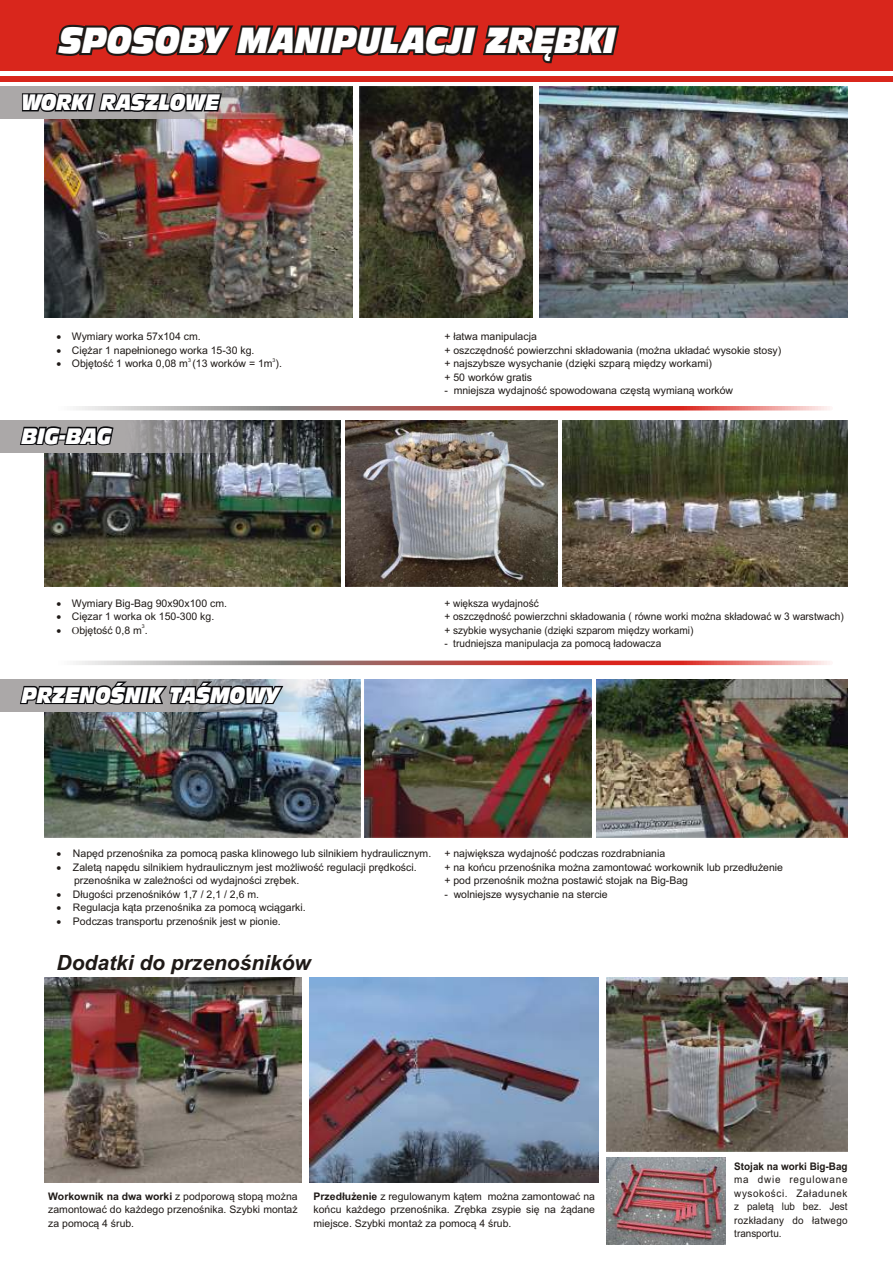
<style>
.page{position:relative;width:893px;height:1263px;background:#fff}
.page>*{position:absolute;margin:0;border:0;box-sizing:border-box;transform-origin:0 0}
.t1{font:italic 34.2px "Incised 901 AT Nord,Bold";color:#fff;scale:.76 1}
.t2{font:italic 21px "Incised 901 AT Nord,Bold";color:#fff;scale:.77 1}
.t3{font:italic 700 21px "Arial";color:#1f1a17}
.t4{font:10.5px/13.5px "Arial";color:#1f1a17}
.t5{font:10.5px/13.5px "Arial";color:#1f1a17;scale:.96 1}
.t6{font:10.5px/13.5px "Arial";color:#1f1a17;text-align:justify;scale:.95 1}
.t7{font:700 10.5px "Arial";color:#1f1a17;scale:.95 1}
.t8{font:10.5px "Symbol";color:#1f1a17}
.t9{font:5.25px "Arial";color:#1f1a17}
.s1{font-weight:700}
</style>
<div class="page">
<div style="left:0;top:0;width:893px;height:82px;background:#d9261c"></div>
<div style="left:0;top:71px;width:893px;height:5px;background:#fff"></div>
<img style="left:45px;top:420px;width:296px;height:167px">
<img style="left:563px;top:420px;width:284px;height:167px">
<img style="left:346px;top:420px;width:211px;height:167px">
<img style="left:45px;top:87px;width:308px;height:231px">
<img style="left:359px;top:87px;width:173px;height:231px">
<img style="left:539px;top:87px;width:308px;height:231px">
<svg style="left:54px;top:406px;width:779px;height:4px;background:#c67874"></svg>
<svg style="left:56px;top:25px;width:563px;height:38px"></svg>
<svg style="left:0;top:420px;width:283px;height:32px;background:#878788"></svg>
<svg style="left:20px;top:426px;width:94px;height:19px;background:#222224"></svg>
<img style="left:0;top:87px;width:333px;height:32px">
<svg style="left:22px;top:93px;width:200px;height:19px;background:#1d1d1f"></svg>
<img style="left:45px;top:978px;width:256px;height:205px">
<img style="left:309px;top:978px;width:289px;height:205px">
<svg style="left:54px;top:661px;width:779px;height:4px;background:#c67874"></svg>
<img style="left:365px;top:679px;width:227px;height:158px">
<img style="left:45px;top:711px;width:315px;height:126px">
<img style="left:596px;top:679px;width:251px;height:158px">
<svg style="left:0;top:679px;width:360px;height:32px;background:#a7b0b9"></svg>
<svg style="left:20px;top:681px;width:263px;height:24px;background:#37383b"></svg>
<img style="left:607px;top:978px;width:240px;height:174px">
<img style="left:607px;top:1158px;width:119px;height:86px">
<h1 class="t1" style="left:59px;top:26px;width:734px">SPOSOBY MANIPULACJI ZRĘBKI</h1>
<h2 class="t2" style="left:22px;top:94px;width:258px">WORKI RASZLOWE</h2>
<p class="t4" style="left:72px;top:330px;width:184px;text-indent:-15px">•Wymiary worka 57x104 cm.<br>Ciężar 1 napełnionego worka 15-30 kg.</p>
<p class="t4" style="left:444px;top:330px;width:338px">+ łatwa manipulacja<br>+ oszczędność powierzchni składowania (można układać wysokie stosy) + najszybsze wysychanie (dzięki szparą między workami)<br>+ 50 worków gratis</p>
<p class="t4" style="left:444px;top:384px;width:290px">- mniejsza wydajność spowodowana częstą wymianą worków</p>
<p class="t8" style="left:57px;top:346px;width:30px">•</p>
<p class="t9" style="left:188px;top:358px;width:4px">3</p>
<p class="t9" style="left:273px;top:358px;width:4px">3</p>
<p class="t4" style="left:72px;top:357px;width:212px">Objętość 1 worka 0,08 m (13 worków = 1m ).</p>
<p class="t8" style="left:57px;top:360px;width:30px">•</p>
<h2 class="t2" style="left:22px;top:427px;width:118px">BIG-BAG</h2>
<p class="t4" style="left:57px;top:597px;width:172px;text-align:center">•Wymiary Big-Bag 90x90x100 cm.<br>Cięzar 1 worka ok 150-300 kg.</p>
<p class="t8" style="left:57px;top:613px;width:30px">•</p>
<p class="t8" style="left:57px;top:626px;width:30px">•</p>
<p class="t9" style="left:142px;top:624px;width:4px">3</p>
<p class="t4" style="left:79px;top:624px;width:70px">bjętość 0,8 m .</p>
<h2 class="t2" style="left:22px;top:686px;width:336px">PRZENOŚNIK TAŚMOWY</h2>
<p class="t5" style="left:444px;top:597px;width:100px">+ większa wydajność</p>
<p class="t5" style="left:444px;top:611px;width:417px">+ oszczędność powierzchni składowania ( równe worki można składować w 3 warstwach) + szybkie wysychanie (dzięki szparom między workami)</p>
<p class="t5" style="left:444px;top:638px;width:227px">- trudniejsza manipulacja za pomocą ładowacza</p>
<p class="t4" style="left:57px;top:848px;width:376px">•Napęd przenośnika za pomocą paska klinowego lub silnikiem hydraulicznym.</p>
<p class="t4" style="left:57px;top:861px;width:362px">•Zaletą napędu silnikiem hydraulicznym jest możliwość regulacji prędkości.</p>
<p class="t8" style="left:57px;top:904px;width:30px">•</p>
<p class="t4" style="left:74px;top:875px;width:227px">przenośnika w zależności od wydajności zrębek.</p>
<p class="t4" style="left:57px;top:888px;width:204px">•Długości przenośników 1,7 / 2,1 / 2,6 m.</p>
<p class="t8" style="left:57px;top:917px;width:30px">•</p>
<p class="t4" style="left:73px;top:902px;width:234px">Regulacja kąta przenośnika za pomocą wciągarki.<br>Podczas transportu przenośnik jest w pionie.</p>
<h2 class="t3" style="left:57px;top:954px;width:256px">Dodatki do przenośników</h2>
<p class="t4" style="left:444px;top:848px;width:222px">+ największa wydajność podczas rozdrabniania</p>
<p class="t4" style="left:444px;top:861px;width:340px">+ na końcu przenośnika można zamontować workownik lub przedłużenie + pod przenośnik można postawić stojak na Big-Bag</p>
<p class="t4" style="left:444px;top:888px;width:165px">- wolniejsze wysychanie na stercie</p>
<p class="t4" style="left:48px;top:1190px;width:251px;text-align:justify"><span class="s1">Workownik na dwa worki</span> z podporową stopą można zamontować do każdego przenośnika. Szybki montaż za pomocą 4 śrub.</p>
<p class="t4" style="left:314px;top:1190px;width:283px;text-align:justify"><span class="s1">Przedłużenie</span> z regulowanym kątem można zamontować na końcu każdego przenośnika. Zrębka zsypie się na żądane miejsce. Szybki montaż za pomocą 4 śrub.</p>
<p class="t7" style="left:734px;top:1162px;width:121px">Stojak na worki Big-Bag</p>
<p class="t6" style="left:734px;top:1174px;width:121px">ma dwie regulowane wysokości. Załadunek z paletą lub bez. Jest rozkładany do łatwego transportu.</p>
</div>
